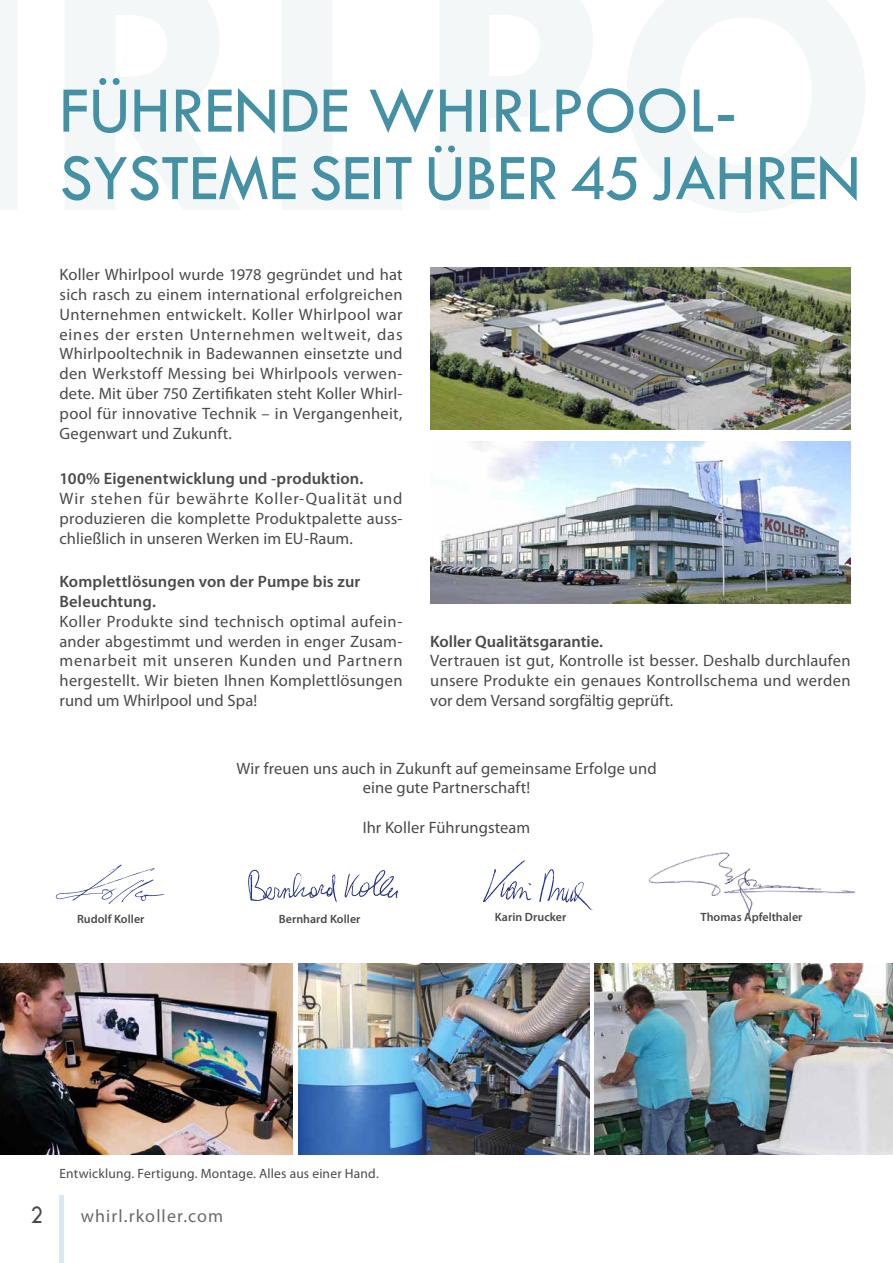
<style>
.page{position:relative;width:893px;height:1263px;background:#fff}
.page>*{position:absolute;margin:0;border:0;box-sizing:border-box;transform-origin:0 0}
.t1{font:67.5px/67.5px "Tw Cen";letter-spacing:-.01em;color:#4491a5}
.t2{font:25.5px "Tw Cen";color:#4a4a49;scale:.9 1}
.t3{font:18px "Myriad Pro";letter-spacing:.065em;color:#6a6a69}
.t4{font:16.5px/19.8px "Myriad Pro";letter-spacing:.01em;color:#4a4a49;text-align:justify}
.t5{font:600 16.5px/19.8px "Myriad Pro";letter-spacing:.005em;color:#4a4a49}
.t6{font:13.5px "Myriad Pro";letter-spacing:.015em;color:#4a4a49}
.t7{font:600 12px "Myriad Pro";letter-spacing:.005em;color:#4a4a49}
</style>
<div class="page">
<hr style="left:60px;top:1195px;width:4px;height:68px;background:#d7e9ed">
<svg style="left:0;top:0;width:865px;height:212px"></svg>
<img style="left:298px;top:963px;width:291px;height:191px">
<img style="left:0;top:963px;width:293px;height:191px">
<img style="left:595px;top:963px;width:298px;height:191px">
<img style="left:55px;top:864px;width:110px;height:40px">
<img style="left:248px;top:869px;width:150px;height:34px">
<img style="left:483px;top:860px;width:110px;height:51px">
<img style="left:648px;top:852px;width:208px;height:63px">
<img style="left:430px;top:268px;width:420px;height:161px">
<img style="left:430px;top:442px;width:420px;height:161px">
<h1 class="t1" style="left:60px;top:76px;width:803px">FÜHRENDE WHIRLPOOL-<br>SYSTEME SEIT ÜBER 45 JAHREN</h1>
<p class="t4" style="left:60px;top:265px;width:345px">Koller Whirlpool wurde 1978 gegründet und hat sich rasch zu einem international erfolgreichen Unternehmen entwickelt. Koller Whirlpool war eines der ersten Unternehmen weltweit, das Whirlpooltechnik in Badewannen einsetzte und den Werkstoff Messing bei Whirlpools verwen&shy;dete. Mit über 750 Zertifikaten steht Koller Whirl&shy;pool für innovative Technik – in Vergangenheit, Gegenwart und Zukunft.</p>
<p class="t5" style="left:60px;top:468px;width:305px">100% Eigenentwicklung und -produktion.</p>
<p class="t4" style="left:60px;top:488px;width:344px">Wir stehen für bewährte Koller-Qualität und produzieren die komplette Produktpalette auss&shy;chließlich in unseren Werken im EU-Raum.</p>
<p class="t5" style="left:60px;top:571px;width:302px">Komplettlösungen von der Pumpe bis zur<br>Beleuchtung.</p>
<p class="t4" style="left:60px;top:611px;width:344px">Koller Produkte sind technisch optimal aufein&shy;ander abgestimmt und werden in enger Zusam&shy;menarbeit mit unseren Kunden und Partnern hergestellt. Wir bieten Ihnen Komplettlösungen rund um Whirlpool und Spa!</p>
<p class="t5" style="left:430px;top:631px;width:174px">Koller Qualitätsgarantie.</p>
<p class="t4" style="left:430px;top:651px;width:422px">Vertrauen ist gut, Kontrolle ist besser. Deshalb durchlaufen unsere Produkte ein genaues Kontrollschema und werden vor dem Versand sorgfältig geprüft.</p>
<p class="t4" style="left:236px;top:758px;width:422px;text-align:center">Wir freuen uns auch in Zukunft auf gemeinsame Erfolge und eine gute Partnerschaft!</p>
<p class="t4" style="left:363px;top:817px;width:169px">Ihr Koller Führungsteam</p>
<p class="t7" style="left:77px;top:911px;width:69px">Rudolf Koller</p>
<p class="t7" style="left:279px;top:911px;width:83px">Bernhard Koller</p>
<p class="t7" style="left:495px;top:909px;width:73px">Karin Drucker</p>
<p class="t7" style="left:701px;top:909px;width:103px">Thomas Apfelthaler</p>
<h2 class="t2" style="left:30px;top:1200px;width:16px">2</h2>
<p class="t6" style="left:60px;top:1165px;width:321px">Entwicklung. Fertigung. Montage. Alles aus einer Hand.</p>
<p class="t3" style="left:81px;top:1204px;width:144px">whirl.rkoller.com</p>
</div>
